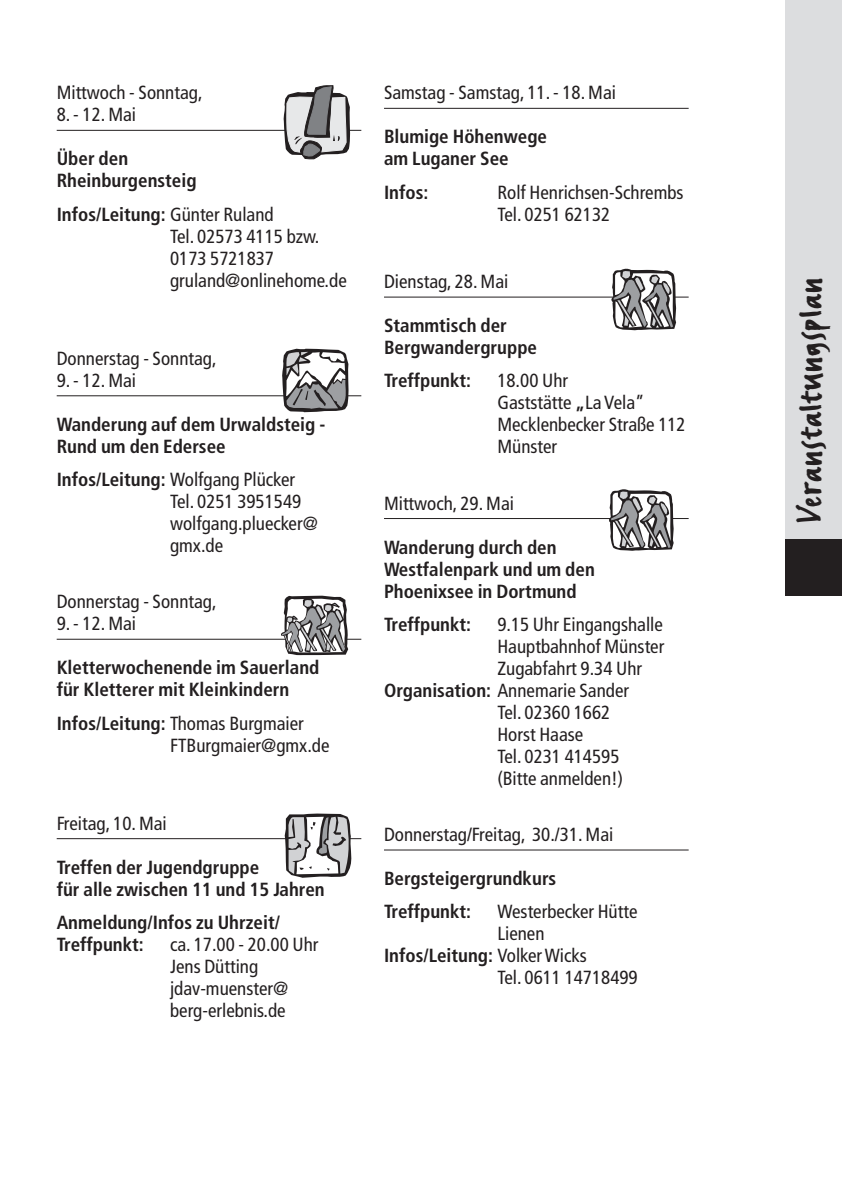
<style>
.page{position:relative;width:842px;height:1191px;background:#fff}
.page>*{position:absolute;margin:0;border:0;box-sizing:border-box;transform-origin:0 0}
.t1{font:40px "FF Erikrighthand";letter-spacing:.035em;color:#231f20}
.t2{font:40px "FF Erikrighthand";color:#231f20}
.t3{font:condensed 19px/22px "Frutiger";color:#231f20}
.t4{font:700 condensed 19px/22px "Frutiger";color:#231f20}
.s1{font-weight:700}
.s2{font-weight:400}
</style>
<div class="page">
<hr style="left:57px;top:130px;width:304px;height:1px;background:#231f20">
<hr style="left:57px;top:395px;width:304px;height:1px;background:#231f20">
<hr style="left:57px;top:639px;width:304px;height:1px;background:#231f20">
<hr style="left:57px;top:838px;width:304px;height:1px;background:#231f20">
<hr style="left:384px;top:108px;width:305px;height:1px;background:#231f20">
<hr style="left:384px;top:296px;width:305px;height:1px;background:#231f20">
<hr style="left:384px;top:518px;width:305px;height:1px;background:#231f20">
<hr style="left:384px;top:849px;width:305px;height:1px;background:#231f20">
<div style="left:785px;top:0;width:57px;height:539px;background:#dcdddf"></div>
<div style="left:785px;top:539px;width:57px;height:56px;background:#231f20"></div>
<svg style="left:609px;top:489px;width:65px;height:62px"></svg>
<svg style="left:611px;top:268px;width:65px;height:63px"></svg>
<svg style="left:281px;top:349px;width:69px;height:63px"></svg>
<svg style="left:283px;top:85px;width:68px;height:74px"></svg>
<svg style="left:285px;top:813px;width:68px;height:64px"></svg>
<svg style="left:281px;top:595px;width:67px;height:60px"></svg>
<p class="t3" style="left:57px;top:83px;width:147px">Mittwoch - Sonntag,</p>
<p class="t3" style="left:57px;top:105px;width:81px">8. - 12. Mai</p>
<p class="t4" style="left:57px;top:149px;width:141px">Über den<br>Rheinburgensteig</p>
<p class="t3" style="left:170px;top:205px;width:178px;text-indent:-113px"><span class="s1">Infos/Leitung:</span> Günter Ruland<br>Tel. 02573 4115 bzw.<br>0173 5721837 gruland@onlinehome.de</p>
<p class="t3" style="left:57px;top:349px;width:161px">Donnerstag - Sonntag,</p>
<p class="t3" style="left:57px;top:371px;width:81px">9. - 12. Mai</p>
<p class="t4" style="left:57px;top:415px;width:270px">Wanderung auf dem Urwaldsteig -<br>Rund um den Edersee</p>
<p class="t3" style="left:170px;top:470px;width:149px;text-indent:-113px"><span class="s1">Infos/Leitung:</span> Wolfgang Plücker<br>Tel. 0251 3951549 wolfgang.pluecker@ gmx.de</p>
<p class="t3" style="left:57px;top:592px;width:161px">Donnerstag - Sonntag,</p>
<p class="t3" style="left:57px;top:614px;width:81px">9. - 12. Mai</p>
<p class="t4" style="left:57px;top:658px;width:264px">Kletterwochenende im Sauerland für Kletterer mit Kleinkindern</p>
<p class="t3" style="left:170px;top:713px;width:161px;text-indent:-113px"><span class="s1">Infos/Leitung:</span> Thomas Burgmaier<br>FTBurgmaier@gmx.de</p>
<p class="t3" style="left:57px;top:813px;width:112px">Freitag, 10. Mai</p>
<p class="t4" style="left:57px;top:857px;width:270px">Treffen der Jugendgruppe<br>für alle zwischen 11 und 15 Jahren</p>
<p class="t4" style="left:57px;top:913px;width:225px">Anmeldung/Infos zu Uhrzeit/<br>Treffpunkt:</p>
<p class="t3" style="left:170px;top:935px;width:150px">ca. 17.00 - 20.00 Uhr<br>Jens Dütting jdav-muenster@ berg-erlebnis.de</p>
<p class="t3" style="left:384px;top:83px;width:234px">Samstag - Samstag, 11. - 18. Mai</p>
<p class="t4" style="left:384px;top:127px;width:165px">Blumige Höhenwege am Luganer See</p>
<p class="t4" style="left:384px;top:183px;width:46px">Infos:</p>
<p class="t3" style="left:497px;top:183px;width:188px">Rolf Henrichsen-Schrembs<br>Tel. 0251 62132</p>
<p class="t3" style="left:384px;top:272px;width:126px">Dienstag, 28. Mai</p>
<p class="t4" style="left:384px;top:316px;width:155px">Stammtisch der<br>Bergwandergruppe</p>
<p class="t4" style="left:384px;top:371px;width:89px">Treffpunkt:</p>
<p class="t3" style="left:497px;top:371px;width:190px">18.00 Uhr<br>Gaststätte <span class="s1">„</span>LaVela”<br>Mecklenbecker Straße 112<br>Münster</p>
<p class="t3" style="left:384px;top:493px;width:131px">Mittwoch, 29. Mai</p>
<p class="t4" style="left:384px;top:537px;width:212px">Wanderung durch den<br>Westfalenpark und um den<br>Phoenixsee in Dortmund</p>
<p class="t4" style="left:384px;top:615px;width:89px">Treffpunkt:</p>
<p class="t3" style="left:497px;top:615px;width:167px">9.15 Uhr Eingangshalle</p>
<p class="t3" style="left:497px;top:637px;width:168px">Hauptbahnhof Münster</p>
<p class="t3" style="left:497px;top:659px;width:146px">Zugabfahrt 9.34 Uhr</p>
<p class="t3" style="left:384px;top:681px;width:247px"><span class="s1">Organisation:</span> Annemarie Sander</p>
<p class="t3" style="left:497px;top:703px;width:114px">Tel. 02360 1662</p>
<p class="t3" style="left:497px;top:725px;width:87px">Horst Haase</p>
<p class="t3" style="left:497px;top:747px;width:124px">Tel. 0231 414595</p>
<p class="t3" style="left:497px;top:769px;width:127px">(Bitte anmelden!)</p>
<p class="t3" style="left:384px;top:825px;width:231px">Donnerstag/Freitag, 30./31. Mai</p>
<p class="t4" style="left:384px;top:863px;width:174px;line-height:33.4px">Bergsteigergrundkurs<br>Treffpunkt:</p>
<p class="t3" style="left:497px;top:902px;width:142px">Westerbecker Hütte</p>
<p class="t3" style="left:497px;top:924px;width:49px">Lienen</p>
<p class="t4" style="left:384px;top:946px;width:204px">Infos/Leitung: <span class="s2">VolkerWicks</span></p>
<p class="t3" style="left:497px;top:968px;width:142px">Tel. 0611 14718499</p>
<h1 class="t1" style="left:784px;top:522px;width:246px;rotate:-90deg">Veranstaltungsplan</h1>
<h1 class="t2" style="left:784px;top:522px;width:103px;rotate:-90deg">blindtext</h1>
</div>
